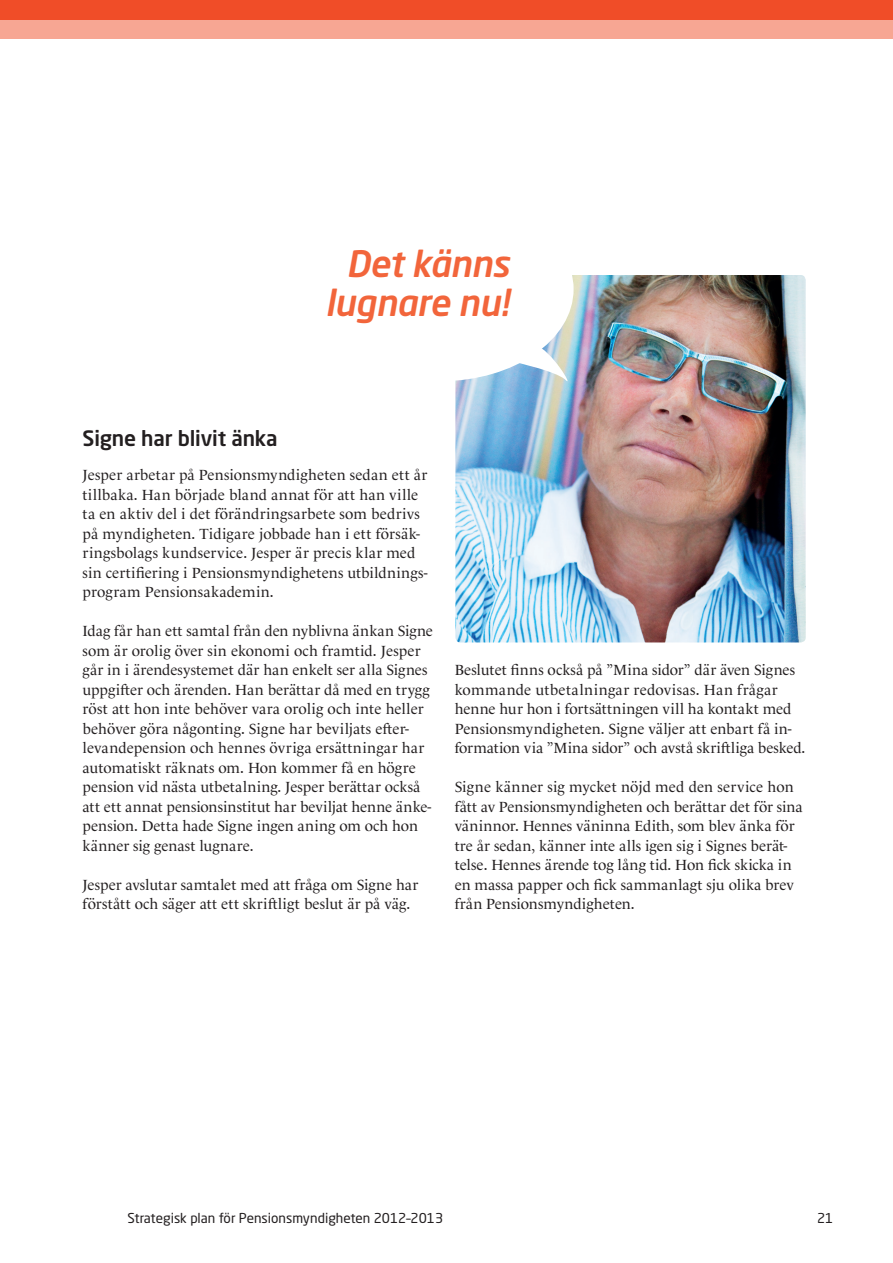
<style>
.page{position:relative;width:893px;height:1263px;background:#fff}
.page>*{position:absolute;margin:0;border:0;box-sizing:border-box;transform-origin:0 0}
.t1{font:italic 500 36px "Neo Sans Pro";letter-spacing:-.015em;color:#f2653b}
.t2{font:500 21px "Neo Sans Pro";letter-spacing:-.005em;color:#231f20}
.t3{font:15px/19.5px "Le Monde Livre Ptf";letter-spacing:.005em;color:#231f20}
.t4{font:13.5px "Neo Sans Pro";color:#231f20}
</style>
<div class="page">
<div style="left:0;top:0;width:893px;height:38px;background:#f7a693"></div>
<div style="left:0;top:0;width:893px;height:19px;background:#f04d28"></div>
<img style="left:455px;top:275px;width:351px;height:367px">
<div style="left:307px;top:197px;width:267px;height:184px;background:#fff;border-radius:50%"></div>
<svg style="left:509px;top:338px;width:65px;height:51px"></svg>
<p class="t1" style="left:346px;top:241px;width:165px">Det känns</p>
<p class="t1" style="left:325px;top:280px;width:186px">lugnare nu!</p>
<p class="t2" style="left:83px;top:425px;width:197px">Signe har blivit änka</p>
<p class="t3" style="left:83px;top:464px;width:346px">Jesper arbetar på Pensionsmyndigheten sedan ett år tillbaka. Han började bland annat för att han ville ta en aktiv del i det förändringsarbete som bedrivs på myndigheten. Tidigare jobbade han i ett försäk&shy;ringsbolags kundservice. Jesper är precis klar med sin certifiering i Pensionsmyndighetens utbildnings&shy;program Pensionsakademin.</p>
<p class="t3" style="left:83px;top:620px;width:352px">Idag får han ett samtal från den nyblivna änkan Signe som är orolig över sin ekonomi och framtid. Jesper går in i ärendesystemet där han enkelt ser alla Signes uppgifter och ärenden. Han berättar då med en trygg röst att hon inte behöver vara orolig och inte heller behöver göra någonting. Signe har beviljats efter&shy;levandepension och hennes övriga ersättningar har automatiskt räknats om. Hon kommer få en högre pension vid nästa utbetalning. Jesper berättar också att ett annat pensionsinstitut har beviljat henne änke&shy;pension. Detta hade Signe ingen aning om och hon känner sig genast lugnare.</p>
<p class="t3" style="left:83px;top:874px;width:337px">Jesper avslutar samtalet med att fråga om Signe har förstått och säger att ett skriftligt beslut är på väg.</p>
<p class="t3" style="left:455px;top:659px;width:352px">Beslutet finns också på ”Mina sidor” där även Signes kommande utbetalningar redovisas. Han frågar henne hur hon i fortsättningen vill ha kontakt med Pensionsmyndigheten. Signe väljer att enbart få in&shy;formation via ”Mina sidor” och avstå skriftliga besked.</p>
<p class="t3" style="left:455px;top:776px;width:350px">Signe känner sig mycket nöjd med den service hon fått av Pensionsmyndigheten och berättar det för sina väninnor. Hennes väninna Edith, som blev änka för tre år sedan, känner inte alls igen sig i Signes berät&shy;telse. Hennes ärende tog lång tid. Hon fick skicka in en massa papper och fick sammanlagt sju olika brev från Pensionsmyndigheten.</p>
<p class="t4" style="left:128px;top:1210px;width:317px">Strategisk plan för Pensionsmyndigheten 2012–2013</p>
<p class="t4" style="left:817px;top:1210px;width:18px">21</p>
</div>
